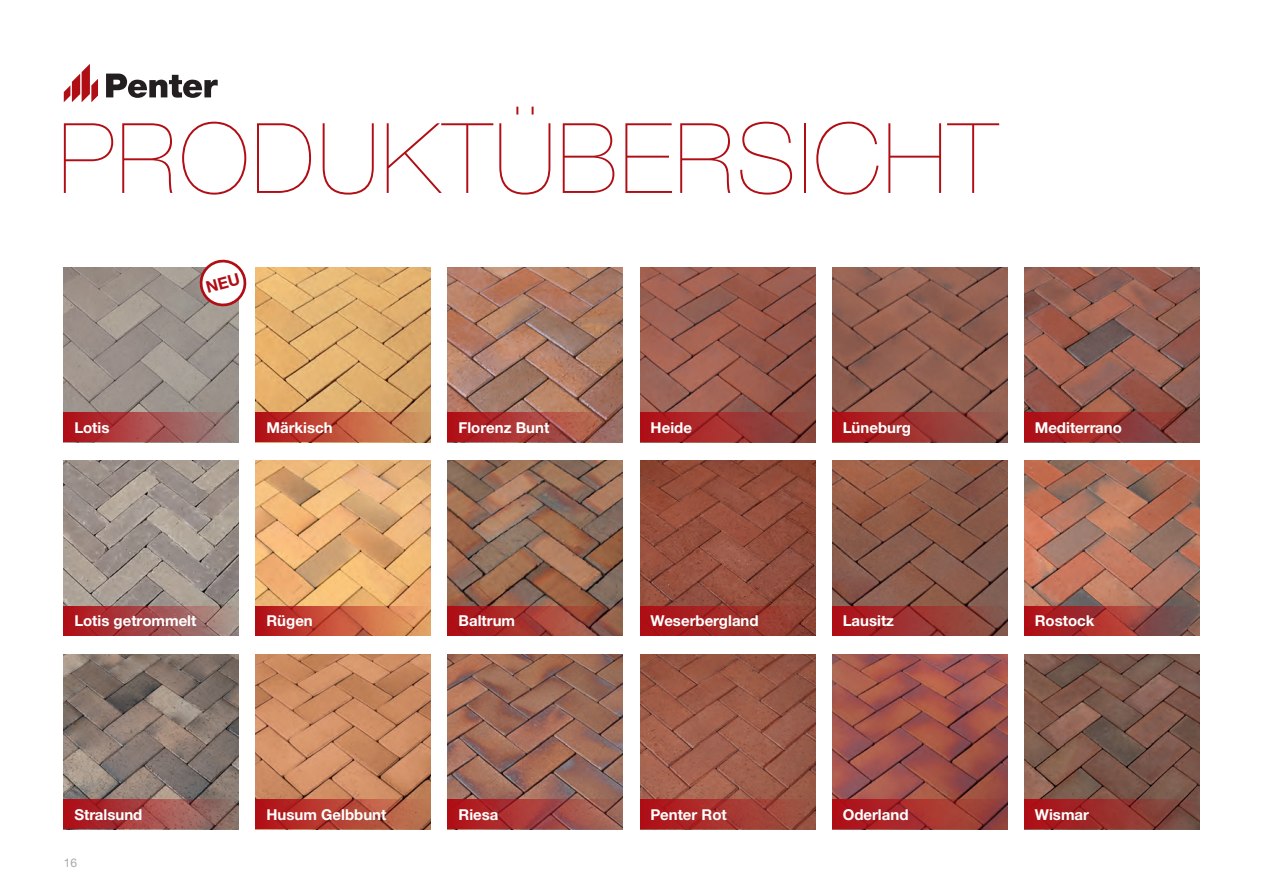
<style>
.page{position:relative;width:1263px;height:893px;background:#fff}
.page>*{position:absolute;margin:0;border:0;box-sizing:border-box;transform-origin:0 0}
.t1{font:200 97.5px "Helvetica Neue LTW1 G";letter-spacing:.025em;color:#b00d15}
.t2{font:700 15px "Helvetica Neue LTW1 G";color:#fff}
.t3{font:12px "Helvetica Neue LTW1 G";color:#a8a9ad}
</style>
<div class="page">
<svg style="left:64px;top:64px;width:34px;height:38px"></svg>
<svg style="left:106px;top:74px;width:112px;height:24px"></svg>
<img style="left:64px;top:654px;width:175px;height:145px">
<img style="left:256px;top:654px;width:175px;height:145px">
<img style="left:448px;top:654px;width:175px;height:145px">
<img style="left:832px;top:654px;width:175px;height:145px">
<img style="left:640px;top:654px;width:175px;height:145px">
<img style="left:1024px;top:654px;width:175px;height:145px">
<svg style="left:64px;top:799px;width:175px;height:30px;background:#9e4544"></svg>
<svg style="left:256px;top:799px;width:175px;height:30px;background:#b34234"></svg>
<svg style="left:448px;top:799px;width:175px;height:30px;background:#a33c3b"></svg>
<svg style="left:832px;top:799px;width:175px;height:30px;background:#a22c2c"></svg>
<svg style="left:640px;top:799px;width:175px;height:30px;background:#a4332e"></svg>
<svg style="left:1024px;top:799px;width:175px;height:30px;background:#912e2c"></svg>
<img style="left:64px;top:461px;width:175px;height:145px">
<svg style="left:64px;top:606px;width:175px;height:30px;background:#a44d4d"></svg>
<img style="left:448px;top:461px;width:175px;height:145px">
<svg style="left:448px;top:606px;width:175px;height:30px;background:#9f3831"></svg>
<img style="left:256px;top:267px;width:175px;height:145px">
<img style="left:64px;top:267px;width:175px;height:145px">
<img style="left:640px;top:267px;width:175px;height:145px">
<img style="left:1024px;top:267px;width:175px;height:145px">
<img style="left:832px;top:267px;width:175px;height:145px">
<img style="left:256px;top:461px;width:175px;height:145px">
<img style="left:448px;top:267px;width:175px;height:145px">
<img style="left:640px;top:461px;width:175px;height:145px">
<img style="left:1024px;top:461px;width:175px;height:145px">
<img style="left:832px;top:461px;width:175px;height:145px">
<svg style="left:256px;top:412px;width:175px;height:30px;background:#bf563d"></svg>
<svg style="left:64px;top:412px;width:175px;height:30px;background:#a44e4e"></svg>
<svg style="left:640px;top:412px;width:175px;height:30px;background:#9c2f2e"></svg>
<svg style="left:1024px;top:412px;width:175px;height:30px;background:#993030"></svg>
<svg style="left:832px;top:412px;width:175px;height:30px;background:#9c3330"></svg>
<svg style="left:256px;top:606px;width:175px;height:30px;background:#c95a3f"></svg>
<svg style="left:448px;top:412px;width:175px;height:30px;background:#a8403c"></svg>
<svg style="left:640px;top:606px;width:175px;height:30px;background:#9d2a26"></svg>
<svg style="left:1024px;top:606px;width:175px;height:30px;background:#983736"></svg>
<svg style="left:832px;top:606px;width:175px;height:30px;background:#98322f"></svg>
<svg style="left:199px;top:259px;width:48px;height:48px"></svg>
<h1 class="t1" style="left:59px;top:101px;width:940px">PRODUKTÜBERSICHT</h1>
<p class="t2" style="left:74px;top:418px;width:36px">Lotis</p>
<p class="t2" style="left:266px;top:418px;width:68px">Märkisch</p>
<p class="t2" style="left:651px;top:418px;width:43px">Heide</p>
<p class="t2" style="left:843px;top:418px;width:70px">Lüneburg</p>
<p class="t2" style="left:1035px;top:418px;width:89px">Mediterrano</p>
<p class="t2" style="left:459px;top:418px;width:92px">Florenz Bunt</p>
<p class="t2" style="left:266px;top:612px;width:48px">Rügen</p>
<p class="t2" style="left:74px;top:612px;width:124px">Lotis getrommelt</p>
<p class="t2" style="left:459px;top:612px;width:58px">Baltrum</p>
<p class="t2" style="left:651px;top:612px;width:110px">Weserbergland</p>
<p class="t2" style="left:843px;top:612px;width:53px">Lausitz</p>
<p class="t2" style="left:1035px;top:612px;width:61px">Rostock</p>
<p class="t2" style="left:74px;top:805px;width:70px">Stralsund</p>
<p class="t2" style="left:266px;top:805px;width:121px">Husum Gelbbunt</p>
<p class="t2" style="left:458px;top:805px;width:41px">Riesa</p>
<p class="t2" style="left:651px;top:805px;width:78px">Penter Rot</p>
<p class="t2" style="left:843px;top:805px;width:67px">Oderland</p>
<p class="t2" style="left:1035px;top:805px;width:56px">Wismar</p>
<p class="t3" style="left:64px;top:856px;width:15px">16</p>
</div>
